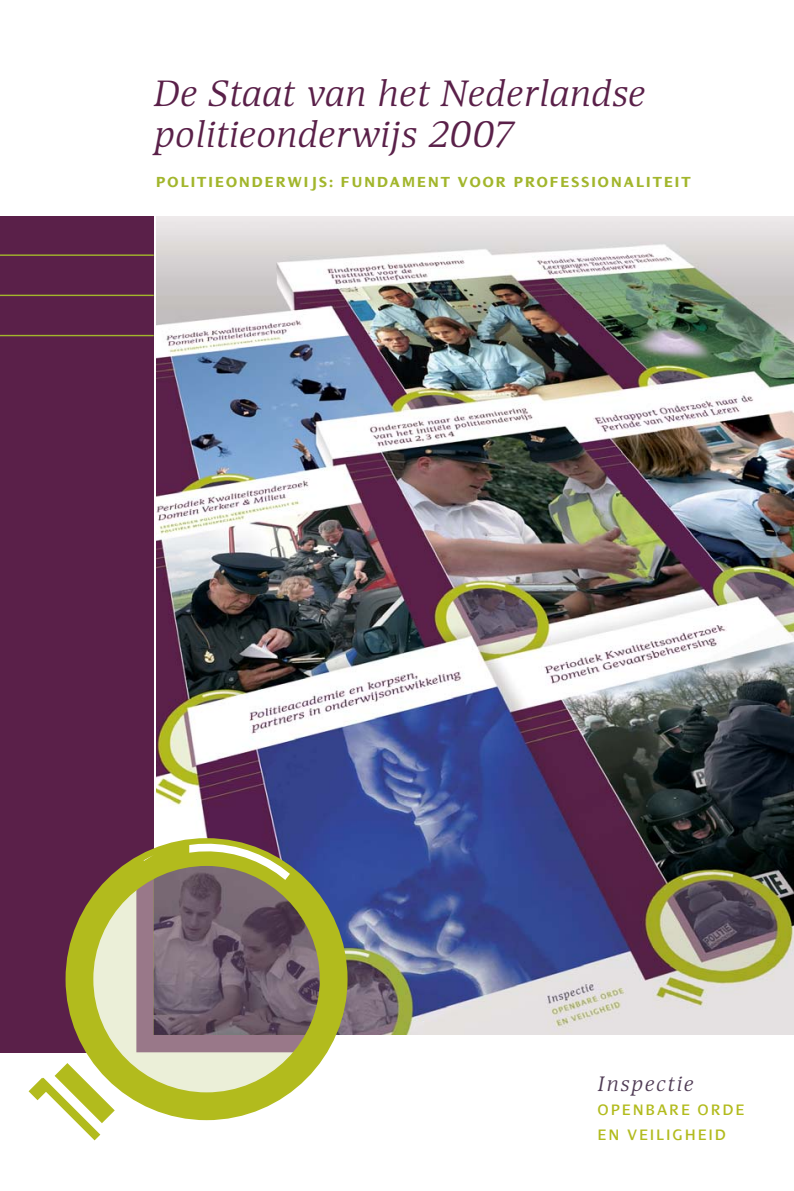
<style>
.page{position:relative;width:794px;height:1191px;background:#fff}
.page>*{position:absolute;margin:0;border:0;box-sizing:border-box;transform-origin:0 0}
.t1{font:italic 36.93px/40.4px "Devin";letter-spacing:.02em;color:#5a2049}
.t2{font:italic 21px "Devin";letter-spacing:.09em;color:#503c55}
.t3{font:16.28px/24.5px "Dialog";letter-spacing:.15em;color:#b2bb1d}
.t4{font:700 15.75px "Dialog";letter-spacing:.135em;color:#a2b62c}
</style>
<div class="page">
<img style="left:156px;top:216px;width:638px;height:819px">
<div style="left:0;top:216px;width:154px;height:836px;background:#5a2049"></div>
<hr style="left:0;top:254px;width:154px;height:2px;background:#a2b62c">
<hr style="left:0;top:295px;width:154px;height:1px;background:#a2b62c">
<hr style="left:0;top:335px;width:154px;height:1px;background:#a2b62c">
<svg style="left:66px;top:838px;width:281px;height:282px"></svg>
<svg style="left:29px;top:1063px;width:86px;height:77px"></svg>
<svg style="left:135px;top:838px;width:202px;height:197px;background:#7d7365"></svg>
<h1 class="t1" style="left:154px;top:77px;width:492px">De Staat van het Nederlandse politieonderwijs 2007</h1>
<p class="t4" style="left:156px;top:175px;width:536px">POLITIEONDERWIJS: FUNDAMENT VOOR PROFESSIONALITEIT</p>
<h2 class="t2" style="left:598px;top:1075px;width:97px">Inspectie</h2>
<p class="t3" style="left:598px;top:1099px;width:148px">OPENBARE ORDE<br>EN VEILIGHEID</p>
</div>
